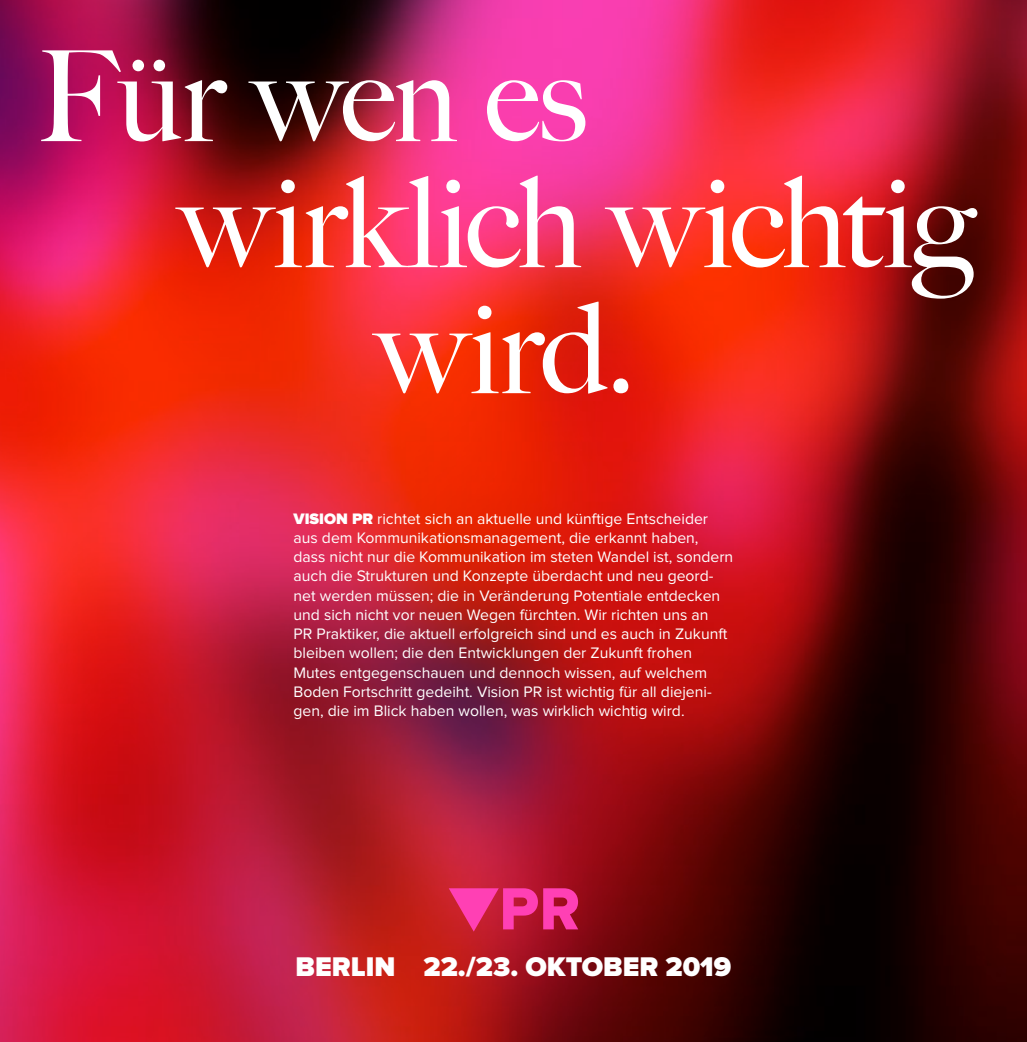
<style>
.page{position:relative;width:1027px;height:1042px;background:#fff}
.page>*{position:absolute;margin:0;border:0;box-sizing:border-box;transform-origin:0 0}
.t1{font:500 126px "Big Caslon";letter-spacing:-.02em;color:#fff}
.t2{font:900 28px "Proxima Nova";color:#fff}
.t3{font:15.75px/19.2px "Proxima Nova";color:#fff}
.s1{font-weight:900}
</style>
<div class="page">
<img style="left:0;top:0;width:1027px;height:1042px">
<svg style="left:449px;top:888px;width:129px;height:43px;background:#df2e76"></svg>
<h1 class="t1" style="left:36px;top:23px;width:553px">Für wen es</h1>
<h1 class="t1" style="left:179px;top:149px;width:798px">wirklich wichtig</h1>
<h1 class="t1" style="left:376px;top:275px;width:261px">wird.</h1>
<p class="t3" style="left:294px;top:509px;width:441px"><span class="s1">VISION PR</span> richtet sich an aktuelle und künftige Entscheider aus dem Kommunikationsmanagement, die erkannt haben, dass nicht nur die Kommunikation im steten Wandel ist, sondern auch die Strukturen und Konzepte überdacht und neu geord&shy;net werden müssen; die in Veränderung Potentiale entdecken und sich nicht vor neuen Wegen fürchten. Wir richten uns an<br>PR Praktiker, die aktuell erfolgreich sind und es auch in Zukunft bleiben wollen; die den Entwicklungen der Zukunft frohen Mutes entgegenschauen und dennoch wissen, auf welchem Boden Fortschritt gedeiht. Vision PR ist wichtig für all diejeni&shy;gen, die im Blick haben wollen, was wirklich wichtig wird.</p>
<h2 class="t2" style="left:296px;top:954px;width:437px">BERLIN 22./23. OKTOBER 2019</h2>
</div>
